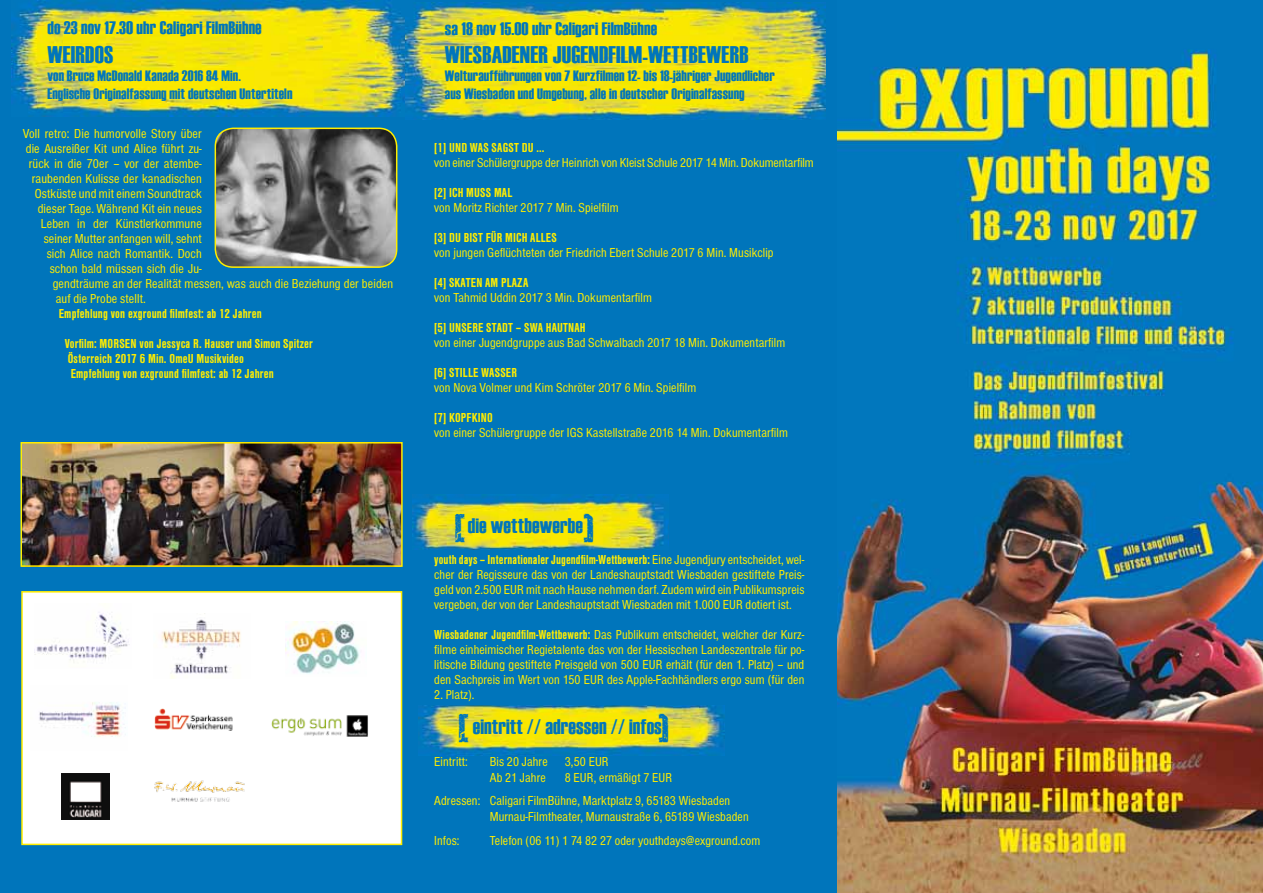
<style>
.page{position:relative;width:1263px;height:893px;background:#fff}
.page>*{position:absolute;margin:0;border:0;box-sizing:border-box;transform-origin:0 0}
.t1{font:36px "Disintegration";color:#0075bb}
.t2{font:24px "Haettenschweiler";letter-spacing:.01em;color:#0075bb}
.t3{font:21px "Haettenschweiler";letter-spacing:.01em;color:#0075bb}
.t4{font:18px "Haettenschweiler";letter-spacing:.01em;color:#0075bb}
.t5{font:15px/18px "Haettenschweiler";letter-spacing:.01em;color:#0075bb}
.t6{font:condensed 13.5px/15px "Sans";letter-spacing:.01em;color:#ffed00;text-align:justify}
.t7{font:700 condensed 13.5px/15px "Sans";letter-spacing:.01em;color:#ffed00}
.s1{font-weight:700}
.s2{font-family:"Disintegration";font-size:36px}
</style>
<div class="page">
<div style="left:0;top:0;width:974px;height:893px;background:#0075bb"></div>
<div style="left:21px;top:591px;width:381px;height:254px;background:#fff;border:2px solid #ffed00"></div>
<img style="left:34px;top:612px;width:96px;height:51px">
<img style="left:62px;top:773px;width:48px;height:47px">
<img style="left:161px;top:619px;width:80px;height:60px">
<img style="left:39px;top:702px;width:87px;height:35px">
<img style="left:271px;top:715px;width:97px;height:22px">
<img style="left:215px;top:128px;width:182px;height:139px">
<div style="left:215px;top:128px;width:182px;height:140px;border:2px solid #ffed00;border-radius:18px"></div>
<img style="left:24px;top:445px;width:376px;height:119px">
<div style="left:21px;top:442px;width:382px;height:125px;border:2px solid #ffed00"></div>
<img style="left:286px;top:622px;width:73px;height:52px">
<img style="left:154px;top:708px;width:79px;height:23px">
<img style="left:12px;top:1px;width:393px;height:115px">
<img style="left:405px;top:3px;width:421px;height:116px">
<img style="left:413px;top:495px;width:255px;height:55px">
<img style="left:418px;top:705px;width:306px;height:50px">
<img style="left:838px;top:0;width:425px;height:893px">
<img style="left:154px;top:780px;width:91px;height:22px">
<h3 class="t4" style="left:47px;top:17px;width:216px">do 23 nov 17.30 uhr Caligari FilmBühne</h3>
<h2 class="t2" style="left:47px;top:41px;width:67px">WEIRDOS</h2>
<p class="t5" style="left:47px;top:66px;width:246px">von Bruce McDonald Kanada 2016 84 Min.<br>Englische Originalfassung mit deutschen Untertiteln</p>
<p class="t6" style="left:23px;top:126px;width:181px">Voll retro: Die humorvolle Story über</p>
<p class="t6" style="left:26px;top:141px;width:178px">die Ausreißer Kit und Alice führt zu-</p>
<p class="t6" style="left:29px;top:156px;width:175px">rück in die 70er – vor der atembe-</p>
<p class="t6" style="left:32px;top:171px;width:172px">raubenden Kulisse der kanadischen</p>
<p class="t6" style="left:35px;top:186px;width:169px">Ostküste und mit einem Soundtrack</p>
<p class="t6" style="left:38px;top:201px;width:166px">dieser Tage. Während Kit ein neues</p>
<p class="t6" style="left:41px;top:216px;width:163px">Leben in der Künstlerkommune</p>
<p class="t6" style="left:44px;top:231px;width:160px">seiner Mutter anfangen will, sehnt</p>
<p class="t6" style="left:47px;top:246px;width:157px">sich Alice nach Romantik. Doch</p>
<p class="t6" style="left:50px;top:261px;width:154px">schon bald müssen sich die Ju-</p>
<p class="t6" style="left:53px;top:276px;width:342px">gendträume an der Realität messen, was auch die Beziehung der beiden</p>
<p class="t6" style="left:56px;top:291px;width:92px">auf die Probe stellt.</p>
<p class="t7" style="left:59px;top:306px;width:205px">Empfehlung von exground filmfest: ab 12 Jahren</p>
<p class="t7" style="left:65px;top:336px;width:250px">Vorfilm: MORSEN von Jessyca R. Hauser und Simon Spitzer<br>Österreich 2017 6 Min. OmeU Musikvideo<br>Empfehlung von exground filmfest: ab 12 Jahren</p>
<h3 class="t4" style="left:445px;top:18px;width:214px">sa 18 nov 15.00 uhr Caligari FilmBühne</h3>
<h2 class="t2" style="left:445px;top:41px;width:305px">WIESBADENER JUGENDFILM-WETTBEWERB</h2>
<p class="t5" style="left:445px;top:66px;width:331px">Welturaufführungen von 7 Kurzfilmen 12- bis 18-jähriger Jugendlicher aus Wiesbaden und Umgebung, alle in deutscher Originalfassung</p>
<p class="t7" style="left:434px;top:140px;width:112px">[1] UND WAS SAGST DU ...</p>
<p class="t6" style="left:434px;top:155px;width:381px">von einer Schülergruppe der Heinrich von Kleist Schule 2017 14 Min. Dokumentarfilm</p>
<p class="t7" style="left:434px;top:185px;width:79px">[2] ICH MUSS MAL</p>
<p class="t6" style="left:434px;top:200px;width:186px">von Moritz Richter 2017 7 Min. Spielfilm</p>
<p class="t7" style="left:434px;top:230px;width:124px">[3] DU BIST FÜR MICH ALLES</p>
<p class="t6" style="left:434px;top:245px;width:341px">von jungen Geflüchteten der Friedrich Ebert Schule 2017 6 Min. Musikclip</p>
<p class="t7" style="left:434px;top:275px;width:96px">[4] SKATEN AM PLAZA</p>
<p class="t6" style="left:434px;top:290px;width:219px">von Tahmid Uddin 2017 3 Min. Dokumentarfilm</p>
<p class="t7" style="left:434px;top:320px;width:153px">[5] UNSERE STADT – SWA HAUTNAH</p>
<p class="t6" style="left:434px;top:335px;width:353px">von einer Jugendgruppe aus Bad Schwalbach 2017 18 Min. Dokumentarfilm</p>
<p class="t7" style="left:434px;top:365px;width:84px">[6] STILLE WASSER</p>
<p class="t6" style="left:434px;top:380px;width:264px">von Nova Volmer und Kim Schröter 2017 6 Min. Spielfilm</p>
<p class="t7" style="left:434px;top:410px;width:60px">[7] KOPFKINO</p>
<p class="t6" style="left:434px;top:425px;width:355px">von einer Schülergruppe der IGS Kastellstraße 2016 14 Min. Dokumentarfilm</p>
<h1 class="t1" style="left:454px;top:504px;width:13px">[</h1>
<h1 class="t1" style="left:583px;top:504px;width:13px">]</h1>
<h3 class="t3" style="left:468px;top:514px;width:117px">die wettbewerbe</h3>
<p class="t6" style="left:434px;top:552px;width:372px"><span class="s1">youth days – Internationaler Jugendfilm-Wettbewerb:</span> Eine Jugendjury entscheidet, wel&shy;cher der Regisseure das von der Landeshauptstadt Wiesbaden gestiftete Preis&shy;geld von 2.500 EUR mit nach Hause nehmen darf. Zudem wird ein Publikumspreis vergeben, der von der Landeshauptstadt Wiesbaden mit 1.000 EUR dotiert ist.</p>
<p class="t6" style="left:434px;top:627px;width:372px"><span class="s1">Wiesbadener Jugendfilm-Wettbewerb:</span> Das Publikum entscheidet, welcher der Kurz&shy;filme einheimischer Regietalente das von der Hessischen Landeszentrale für po&shy;litische Bildung gestiftete Preisgeld von 500 EUR erhält (für den 1. Platz) – und den Sachpreis im Wert von 150 EUR des Apple-Fachhändlers ergo sum (für den</p>
<p class="t6" style="left:434px;top:687px;width:42px">2. Platz).</p>
<h3 class="t3" style="left:458px;top:715px;width:213px"><span class="s2">[</span> eintritt // adressen // infos<span class="s2">]</span></h3>
<p class="t6" style="left:434px;top:754px;width:35px">Eintritt:</p>
<p class="t6" style="left:490px;top:754px;width:59px">Bis 20 Jahre</p>
<p class="t6" style="left:565px;top:754px;width:45px">3,50 EUR</p>
<p class="t6" style="left:490px;top:770px;width:57px">Ab 21 Jahre</p>
<p class="t6" style="left:434px;top:766px;width:297px;line-height:23.4px;text-indent:131px">8 EUR, ermäßigt 7 EUR<br>Adressen: Caligari FilmBühne, Marktplatz 9, 65183 Wiesbaden</p>
<p class="t6" style="left:490px;top:810px;width:260px">Murnau-Filmtheater, Murnaustraße 6, 65189 Wiesbaden</p>
<p class="t6" style="left:434px;top:833px;width:27px">Infos:</p>
<p class="t6" style="left:490px;top:833px;width:272px">Telefon (06 11) 1 74 82 27 oder youthdays@exground.com</p>
</div>
